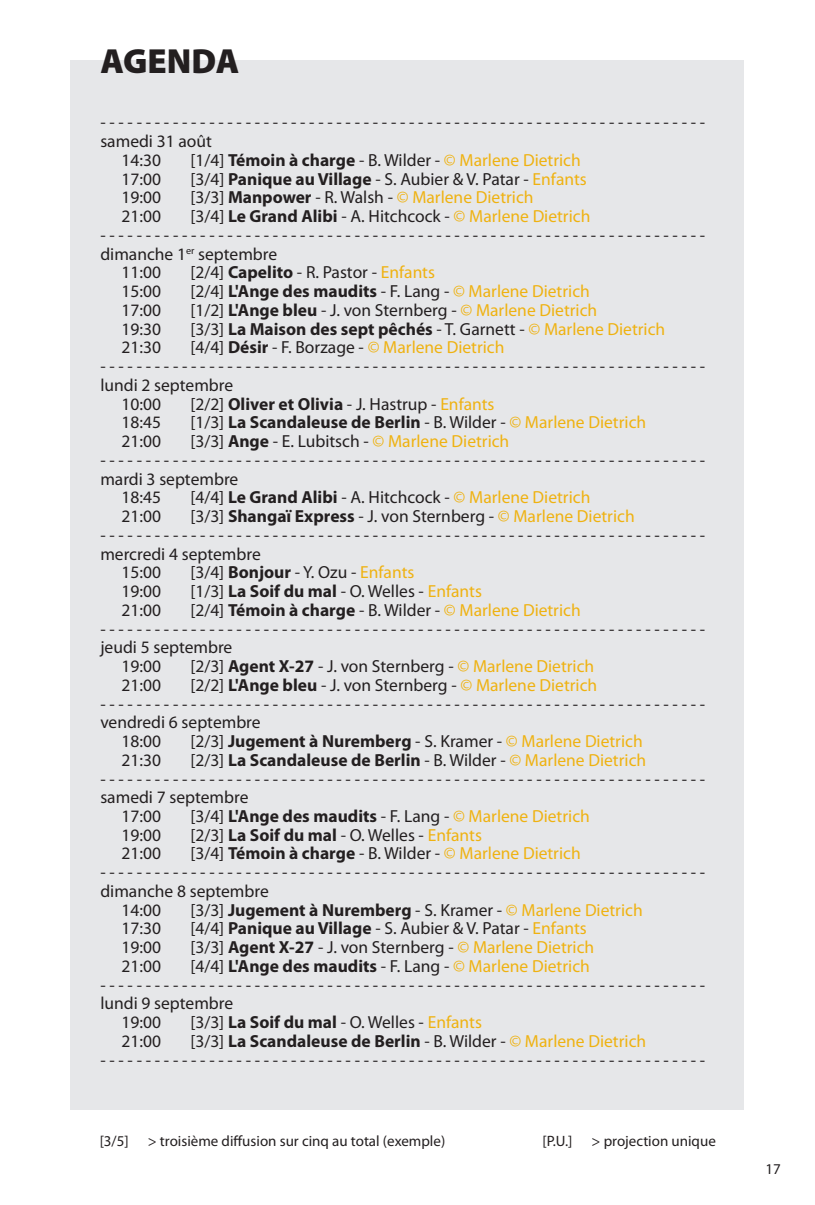
<style>
.page{position:relative;width:815px;height:1205px;background:#fff}
.page>*{position:absolute;margin:0;border:0;box-sizing:border-box;transform-origin:0 0}
.t1{font:900 35px "Myriad Pro";color:#231f20}
.t2{font:17.5px "Myriad Pro";color:#231f20}
.t3{font:700 17.5px "Myriad Pro";color:#231f20}
.t4{font:17.5px "Myriad Pro";color:#efb211}
.t5{font:15px "Myriad Pro";color:#231f20}
.s1{color:#231f20}
.s2{font-weight:700;color:#231f20}
.s3{font-weight:700}
.s4{color:#efb211}
.s5{font-weight:400}
.s6{font-weight:400;color:#efb211}
</style>
<div class="page">
<div style="left:71px;top:60px;width:673px;height:1049px;background:#e6e7e9"></div>
<h1 class="t1" style="left:100px;top:41px;width:140px">AGENDA</h1>
<p class="t2" style="left:100px;top:113px;width:606px">- - - - - - - - - - - - - - - - - - - - - - - - - - - - - - - - - - - - - - - - - - - - - - - - - - - - - - - - - - - - - - - - - - -</p>
<p class="t2" style="left:100px;top:132px;width:113px">samedi 31 août</p>
<p class="t2" style="left:122px;top:150px;width:41px">14:30</p>
<p class="t4" style="left:190px;top:150px;width:392px"><span class="s1">[1/4]</span> <span class="s2">Témoin à charge</span> <span class="s1">- B. Wilder -</span> © Marlene Dietrich</p>
<p class="t2" style="left:122px;top:169px;width:41px">17:00</p>
<p class="t2" style="left:190px;top:169px;width:398px">[3/4] <span class="s3">Panique au Village</span> - S. Aubier &amp; V. Patar - <span class="s4">Enfants</span></p>
<p class="t2" style="left:122px;top:188px;width:41px">19:00</p>
<p class="t4" style="left:190px;top:188px;width:345px"><span class="s1">[3/3]</span> <span class="s2">Manpower</span> <span class="s1">- R. Walsh -</span> © Marlene Dietrich</p>
<p class="t2" style="left:122px;top:207px;width:41px">21:00</p>
<p class="t2" style="left:190px;top:207px;width:401px">[3/4] <span class="s3">Le Grand Alibi</span> - A. Hitchcock - <span class="s4">© Marlene Dietrich</span></p>
<p class="t2" style="left:100px;top:225px;width:606px">- - - - - - - - - - - - - - - - - - - - - - - - - - - - - - - - - - - - - - - - - - - - - - - - - - - - - - - - - - - - - - - - - - -</p>
<p class="t2" style="left:100px;top:244px;width:178px">dimanche 1<sup>er</sup> septembre</p>
<p class="t2" style="left:122px;top:263px;width:41px">11:00</p>
<p class="t2" style="left:190px;top:263px;width:246px">[2/4] <span class="s3">Capelito</span> - R. Pastor - <span class="s4">Enfants</span></p>
<p class="t2" style="left:122px;top:282px;width:41px">15:00</p>
<p class="t3" style="left:190px;top:281px;width:401px"><span class="s5">[2/4]</span> L'Ange des maudits <span class="s5">- F. Lang -</span> <span class="s6">© Marlene Dietrich</span></p>
<p class="t2" style="left:122px;top:300px;width:41px">17:00</p>
<p class="t2" style="left:190px;top:300px;width:408px">[1/2] <span class="s3">L'Ange bleu</span> - J. von Sternberg - <span class="s4">© Marlene Dietrich</span></p>
<p class="t2" style="left:122px;top:319px;width:41px">19:30</p>
<p class="t3" style="left:190px;top:319px;width:476px"><span class="s5">[3/3]</span> La Maison des sept pêchés <span class="s5">- T. Garnett -</span> <span class="s6">© Marlene Dietrich</span></p>
<p class="t2" style="left:122px;top:338px;width:41px">21:30</p>
<p class="t2" style="left:190px;top:338px;width:316px">[4/4] <span class="s3">Désir</span> - F. Borzage - <span class="s4">© Marlene Dietrich</span></p>
<p class="t2" style="left:100px;top:357px;width:606px">- - - - - - - - - - - - - - - - - - - - - - - - - - - - - - - - - - - - - - - - - - - - - - - - - - - - - - - - - - - - - - - - - - -</p>
<p class="t2" style="left:100px;top:375px;width:134px">lundi 2 septembre</p>
<p class="t2" style="left:122px;top:394px;width:41px">10:00</p>
<p class="t2" style="left:190px;top:394px;width:306px">[2/2] <span class="s3">Oliver et Olivia</span> - J. Hastrup - <span class="s4">Enfants</span></p>
<p class="t2" style="left:122px;top:413px;width:41px">18:45</p>
<p class="t3" style="left:190px;top:413px;width:457px"><span class="s5">[1/3]</span> La Scandaleuse de Berlin <span class="s5">- B. Wilder -</span> <span class="s6">© Marlene Dietrich</span></p>
<p class="t2" style="left:122px;top:432px;width:41px">21:00</p>
<p class="t2" style="left:190px;top:432px;width:320px">[3/3] <span class="s3">Ange</span> - E. Lubitsch - <span class="s4">© Marlene Dietrich</span></p>
<p class="t2" style="left:100px;top:450px;width:606px">- - - - - - - - - - - - - - - - - - - - - - - - - - - - - - - - - - - - - - - - - - - - - - - - - - - - - - - - - - - - - - - - - - -</p>
<p class="t2" style="left:100px;top:469px;width:139px">mardi 3 septembre</p>
<p class="t2" style="left:122px;top:488px;width:41px">18:45</p>
<p class="t2" style="left:190px;top:488px;width:401px">[4/4] <span class="s3">Le Grand Alibi</span> - A. Hitchcock - <span class="s4">© Marlene Dietrich</span></p>
<p class="t2" style="left:122px;top:507px;width:41px">21:00</p>
<p class="t2" style="left:190px;top:507px;width:446px">[3/3] <span class="s3">Shangaï Express</span> - J. von Sternberg - <span class="s4">© Marlene Dietrich</span></p>
<p class="t2" style="left:100px;top:525px;width:606px">- - - - - - - - - - - - - - - - - - - - - - - - - - - - - - - - - - - - - - - - - - - - - - - - - - - - - - - - - - - - - - - - - - -</p>
<p class="t2" style="left:100px;top:544px;width:162px">mercredi 4 septembre</p>
<p class="t2" style="left:122px;top:563px;width:41px">15:00</p>
<p class="t2" style="left:190px;top:563px;width:226px">[3/4] <span class="s3">Bonjour</span> - Y. Ozu - <span class="s4">Enfants</span></p>
<p class="t2" style="left:122px;top:581px;width:41px">19:00</p>
<p class="t2" style="left:190px;top:581px;width:293px">[1/3] <span class="s3">La Soif du mal</span> - O. Welles - <span class="s4">Enfants</span></p>
<p class="t2" style="left:122px;top:600px;width:41px">21:00</p>
<p class="t4" style="left:190px;top:600px;width:392px"><span class="s1">[2/4]</span> <span class="s2">Témoin à charge</span> <span class="s1">- B. Wilder -</span> © Marlene Dietrich</p>
<p class="t2" style="left:100px;top:619px;width:606px">- - - - - - - - - - - - - - - - - - - - - - - - - - - - - - - - - - - - - - - - - - - - - - - - - - - - - - - - - - - - - - - - - - -</p>
<p class="t2" style="left:100px;top:638px;width:134px">jeudi 5 septembre</p>
<p class="t2" style="left:122px;top:656px;width:41px">19:00</p>
<p class="t2" style="left:190px;top:656px;width:405px">[2/3] <span class="s3">Agent X-27</span> - J. von Sternberg - <span class="s4">© Marlene Dietrich</span></p>
<p class="t2" style="left:122px;top:675px;width:41px">21:00</p>
<p class="t2" style="left:190px;top:675px;width:408px">[2/2] <span class="s3">L'Ange bleu</span> - J. von Sternberg - <span class="s4">© Marlene Dietrich</span></p>
<p class="t2" style="left:100px;top:694px;width:606px">- - - - - - - - - - - - - - - - - - - - - - - - - - - - - - - - - - - - - - - - - - - - - - - - - - - - - - - - - - - - - - - - - - -</p>
<p class="t2" style="left:100px;top:713px;width:162px">vendredi 6 septembre</p>
<p class="t2" style="left:122px;top:731px;width:41px">18:00</p>
<p class="t3" style="left:190px;top:731px;width:454px"><span class="s5">[2/3]</span> Jugement à Nuremberg <span class="s5">- S. Kramer -</span> <span class="s6">© Marlene Dietrich</span></p>
<p class="t2" style="left:122px;top:750px;width:41px">21:30</p>
<p class="t3" style="left:190px;top:750px;width:457px"><span class="s5">[2/3]</span> La Scandaleuse de Berlin <span class="s5">- B. Wilder -</span> <span class="s6">© Marlene Dietrich</span></p>
<p class="t2" style="left:100px;top:769px;width:606px">- - - - - - - - - - - - - - - - - - - - - - - - - - - - - - - - - - - - - - - - - - - - - - - - - - - - - - - - - - - - - - - - - - -</p>
<p class="t2" style="left:100px;top:788px;width:150px">samedi 7 septembre</p>
<p class="t2" style="left:122px;top:806px;width:41px">17:00</p>
<p class="t3" style="left:190px;top:806px;width:401px"><span class="s5">[3/4]</span> L'Ange des maudits <span class="s5">- F. Lang -</span> <span class="s6">© Marlene Dietrich</span></p>
<p class="t2" style="left:122px;top:825px;width:41px">19:00</p>
<p class="t2" style="left:190px;top:825px;width:293px">[2/3] <span class="s3">La Soif du mal</span> - O. Welles - <span class="s4">Enfants</span></p>
<p class="t2" style="left:122px;top:844px;width:41px">21:00</p>
<p class="t4" style="left:190px;top:844px;width:392px"><span class="s1">[3/4]</span> <span class="s2">Témoin à charge</span> <span class="s1">- B. Wilder -</span> © Marlene Dietrich</p>
<p class="t2" style="left:100px;top:863px;width:606px">- - - - - - - - - - - - - - - - - - - - - - - - - - - - - - - - - - - - - - - - - - - - - - - - - - - - - - - - - - - - - - - - - - -</p>
<p class="t2" style="left:100px;top:881px;width:170px">dimanche 8 septembre</p>
<p class="t2" style="left:122px;top:900px;width:41px">14:00</p>
<p class="t3" style="left:190px;top:900px;width:454px"><span class="s5">[3/3]</span> Jugement à Nuremberg <span class="s5">- S. Kramer -</span> <span class="s6">© Marlene Dietrich</span></p>
<p class="t2" style="left:122px;top:919px;width:41px">17:30</p>
<p class="t2" style="left:190px;top:919px;width:398px">[4/4] <span class="s3">Panique au Village</span> - S. Aubier &amp; V. Patar - <span class="s4">Enfants</span></p>
<p class="t2" style="left:122px;top:938px;width:41px">19:00</p>
<p class="t2" style="left:190px;top:938px;width:405px">[3/3] <span class="s3">Agent X-27</span> - J. von Sternberg - <span class="s4">© Marlene Dietrich</span></p>
<p class="t2" style="left:122px;top:956px;width:41px">21:00</p>
<p class="t3" style="left:190px;top:956px;width:401px"><span class="s5">[4/4]</span> L'Ange des maudits <span class="s5">- F. Lang -</span> <span class="s6">© Marlene Dietrich</span></p>
<p class="t2" style="left:100px;top:975px;width:606px">- - - - - - - - - - - - - - - - - - - - - - - - - - - - - - - - - - - - - - - - - - - - - - - - - - - - - - - - - - - - - - - - - - -</p>
<p class="t2" style="left:100px;top:994px;width:134px">lundi 9 septembre</p>
<p class="t2" style="left:122px;top:1013px;width:41px">19:00</p>
<p class="t2" style="left:190px;top:1013px;width:293px">[3/3] <span class="s3">La Soif du mal</span> - O. Welles - <span class="s4">Enfants</span></p>
<p class="t2" style="left:122px;top:1031px;width:41px">21:00</p>
<p class="t3" style="left:190px;top:1031px;width:457px"><span class="s5">[3/3]</span> La Scandaleuse de Berlin <span class="s5">- B. Wilder -</span> <span class="s6">© Marlene Dietrich</span></p>
<p class="t2" style="left:100px;top:1050px;width:606px">- - - - - - - - - - - - - - - - - - - - - - - - - - - - - - - - - - - - - - - - - - - - - - - - - - - - - - - - - - - - - - - - - - -</p>
<p class="t5" style="left:100px;top:1132px;width:31px">[3/5]</p>
<p class="t5" style="left:148px;top:1132px;width:299px">&gt; troisième diffusion sur cinq au total (exemple)</p>
<p class="t5" style="left:543px;top:1132px;width:31px">[P.U.]</p>
<p class="t5" style="left:592px;top:1132px;width:126px">&gt; projection unique</p>
<p class="t5" style="left:765px;top:1161px;width:17px">17</p>
</div>
